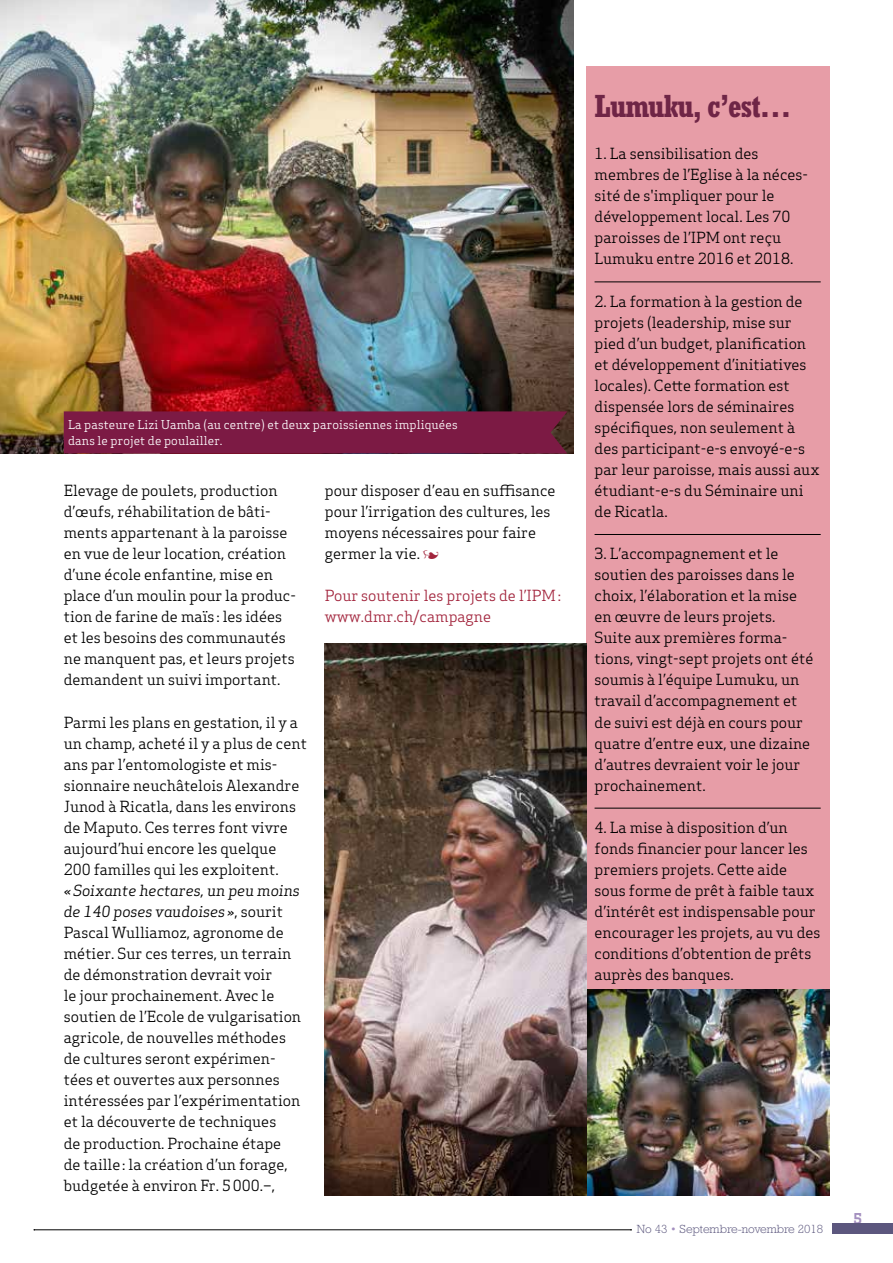
<style>
.page{position:relative;width:893px;height:1263px;background:#fff}
.page>*{position:absolute;margin:0;border:0;box-sizing:border-box;transform-origin:0 0}
.t1{font:700 condensed 31.5px "Rockwell";letter-spacing:-.03em;color:#6f2546}
.t2{font:15px/21px "Apex Serif";color:#000}
.t3{font:15px/21px "Apex Serif";color:#a2243c}
.t4{font:700 14.7px "Apex Serif";color:#a38fbf}
.t5{font:12px/16px "Apex Serif";letter-spacing:.01em;color:#fff}
.t6{font:300 12px "Rockwell";color:#5c577e}
.s1{font-style:italic}
.s2{font-family:"IM FELL FLOWERS 2";font-size:9px;color:#a2243c}
.s3{color:#a38fbf}
</style>
<div class="page">
<hr style="left:34px;top:1229px;width:597px;height:1px;background:#000">
<img style="left:586px;top:989px;width:243px;height:206px">
<img style="left:0;top:0;width:574px;height:454px">
<div style="left:586px;top:66px;width:243px;height:923px;background:#e79da7"></div>
<hr style="left:595px;top:281px;width:226px;height:1px;background:#000">
<hr style="left:595px;top:534px;width:226px;height:1px;background:#000">
<hr style="left:595px;top:808px;width:226px;height:1px;background:#000">
<img style="left:325px;top:643px;width:261px;height:552px">
<div style="left:64px;top:411px;width:503px;height:42px;background:#7c1a44"></div>
<div style="left:832px;top:1224px;width:61px;height:10px;background:#5c577e"></div>
<p class="t5" style="left:68px;top:416px;width:391px">La pasteure Lizi Uamba (au centre) et deux paroissiennes impliquées dans le projet de poulailler.</p>
<p class="t2" style="left:64px;top:480px;width:234px">Elevage de poulets, production d’œufs, réhabilitation de bâti&shy;ments appartenant à la paroisse en vue de leur location, création d’une école enfantine, mise en place d’un moulin pour la produc&shy;tion de farine de maïs : les idées et les besoins des communautés ne manquent pas, et leurs projets demandent un suivi important.</p>
<p class="t2" style="left:64px;top:711px;width:245px">Parmi les plans en gestation, il y a un champ, acheté il y a plus de cent ans par l’entomologiste et mis&shy;sionnaire neuchâtelois Alexandre Junod à Ricatla, dans les environs de Maputo. Ces terres font vivre aujourd’hui encore les quelque 200 familles qui les exploitent.</p>
<p class="t2" style="left:64px;top:880px;width:239px"><span class="s1">«Soixante hectares, un peu moins de 140 poses vaudoises »</span>, sourit<br>Pascal Wulliamoz, agronome de métier. Sur ces terres, un terrain de démonstration devrait voir<br>le jour prochainement. Avec le soutien de l’Ecole de vulgarisation agricole, de nouvelles méthodes de cultures seront expérimen&shy;tées et ouvertes aux personnes intéressées par l’expérimentation et la découverte de techniques<br>de production. Prochaine étape de taille: la création d’un forage, budgetée à environ Fr. 5000.–,</p>
<p class="t2" style="left:325px;top:480px;width:232px">pour disposer d’eau en suffisance pour l’irrigation des cultures, les moyens nécessaires pour faire germer la vie. <span class="s2">a</span></p>
<p class="t3" style="left:325px;top:585px;width:238px">Pour soutenir les projets de l’IPM: www.dmr.ch/campagne</p>
<h1 class="t1" style="left:595px;top:88px;width:198px">Lumuku, c’est…</h1>
<p class="t2" style="left:595px;top:143px;width:215px">1. La sensibilisation des membres de l’Eglise à la néces&shy;sité de s'impliquer pour le développement local. Les 70 paroisses de l’IPM ont reçu<br>Lumuku entre 2016 et 2018.</p>
<p class="t2" style="left:595px;top:290px;width:227px">2. La formation à la gestion de projets (leadership, mise sur pied d’un budget, planification et développement d’initiatives locales). Cette formation est dispensée lors de séminaires spécifiques, non seulement à des participant-e-s envoyé-e-s par leur paroisse, mais aussi aux étudiant-e-s du Séminaire uni de Ricatla.</p>
<p class="t2" style="left:595px;top:543px;width:220px">3. L’accompagnement et le soutien des paroisses dans le choix, l’élaboration et la mise en œuvre de leurs projets.<br>Suite aux premières forma&shy;tions, vingt-sept projets ont été soumis à l’équipe Lumuku, un travail d’accompagnement et de suivi est déjà en cours pour quatre d’entre eux, une dizaine d’autres devraient voir le jour prochainement.</p>
<p class="t2" style="left:595px;top:817px;width:227px">4. La mise à disposition d’un fonds financier pour lancer les premiers projets. Cette aide sous forme de prêt à faible taux d’intérêt est indispensable pour encourager les projets, au vu des conditions d’obtention de prêts auprès des banques.</p>
<p class="t6" style="left:637px;top:1222px;width:188px">No 43 <span class="s3">•</span> Septembre-novembre 2018</p>
<p class="t4" style="left:853px;top:1209px;width:10px">5</p>
</div>
